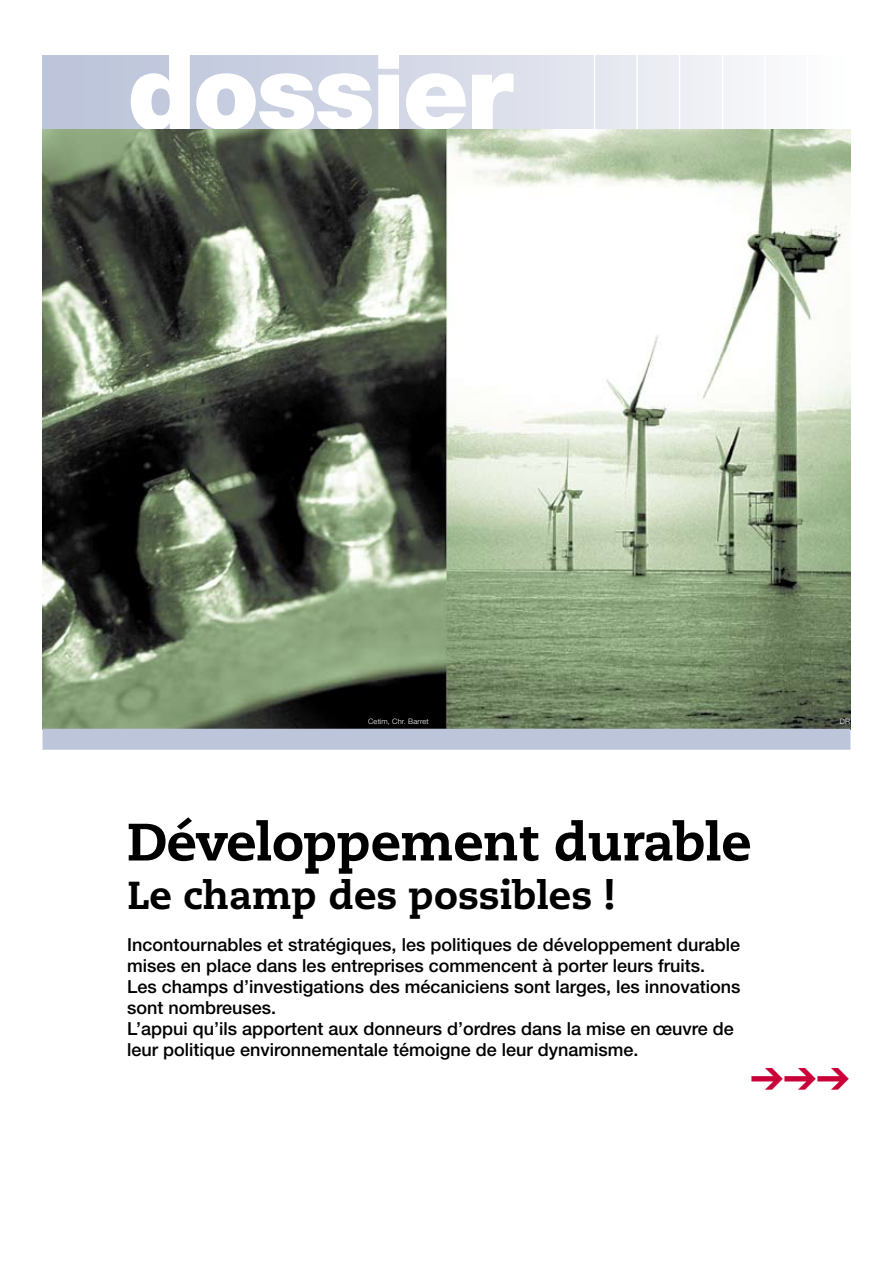
<style>
.page{position:relative;width:893px;height:1263px;background:#fff}
.page>*{position:absolute;margin:0;border:0;box-sizing:border-box;transform-origin:0 0}
.t1{font:900 105px "Helvetica Neue";letter-spacing:-.025em;color:#fff}
.t2{font:800 52.5px "Caecilia";letter-spacing:-.01em;color:#000}
.t3{font:800 39px "Caecilia";color:#000}
.t4{font:37.5px "Zapf Dingbats ITC";color:#ca0039}
.t5{font:500 18px/21px "Helvetica Neue";color:#000}
.t6{font:300 7.5px "Helvetica Neue";letter-spacing:.025em;color:#fff}
</style>
<div class="page">
<div style="left:43px;top:55px;width:807px;height:78px;background:linear-gradient(to right,#b5bed5,#f9faf9)"></div>
<img style="left:43px;top:130px;width:807px;height:599px">
<div style="left:43px;top:729px;width:807px;height:21px;background:#bdc5db"></div>
<hr style="left:636px;top:54px;width:2px;height:75px;background:#fff">
<hr style="left:594px;top:54px;width:1px;height:75px;background:#fff">
<hr style="left:679px;top:54px;width:1px;height:75px;background:#fff">
<hr style="left:722px;top:54px;width:1px;height:75px;background:#fff">
<hr style="left:764px;top:54px;width:2px;height:75px;background:#fff">
<hr style="left:806px;top:54px;width:2px;height:75px;background:#fff">
<hr style="left:849px;top:54px;width:2px;height:75px;background:#fff">
<h1 class="t1" style="left:127px;top:29px;width:387px">dossier</h1>
<p class="t6" style="left:368px;top:716px;width:62px">Cetim, Chr. Barret</p>
<p class="t6" style="left:840px;top:716px;width:12px">DR</p>
<h2 class="t2" style="left:127px;top:809px;width:626px">Développement durable</h2>
<h3 class="t3" style="left:127px;top:871px;width:490px">Le champ des possibles !</h3>
<p class="t5" style="left:127px;top:933px;width:615px">Incontournables et stratégiques, les politiques de développement durable mises en place dans les entreprises commencent à porter leurs fruits.<br>Les champs d’investigations des mécaniciens sont larges, les innovations sont nombreuses.<br>L’appui qu’ils apportent aux donneurs d’ordres dans la mise en œuvre de leur politique environnementale témoigne de leur dynamisme.</p>
<h3 class="t4" style="left:751px;top:1062px;width:101px">➔➔➔</h3>
</div>
